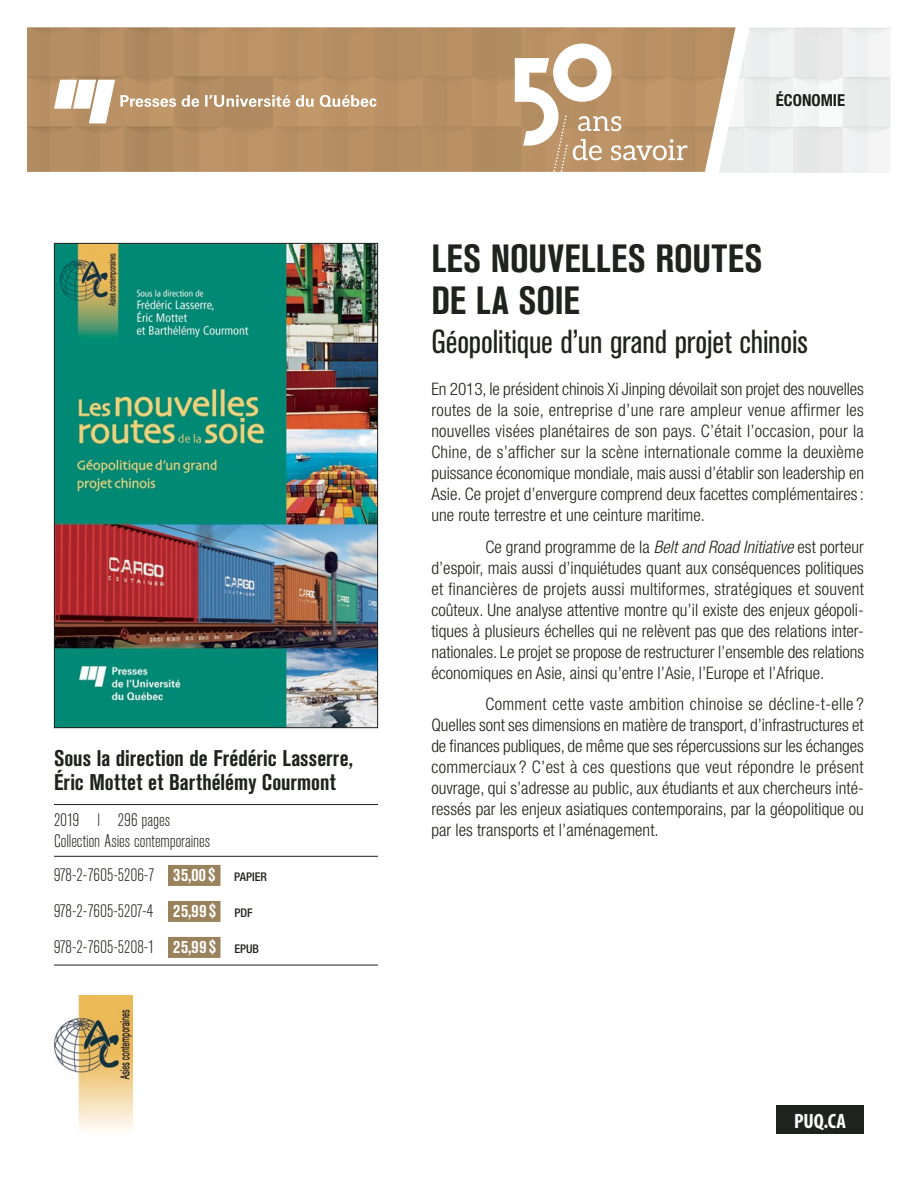
<style>
.page{position:relative;width:918px;height:1188px;background:#fff}
.page>*{position:absolute;margin:0;border:0;box-sizing:border-box;transform-origin:0 0}
.t1{font:700 condensed 39px/42px "Akzidenz Grotesk BE";letter-spacing:.01em;color:#20221d}
.t2{font:condensed 33px "Akzidenz Grotesk BE";letter-spacing:-.005em;color:#20221d}
.t3{font:700 condensed 22.5px/24px "Akzidenz Grotesk BE";color:#20221d}
.t4{font:700 condensed 20.85px "Myriad Pro";color:#fff}
.t5{font:300 condensed 18px/36px "Akzidenz Grotesk BE";color:#20221d}
.t6{font:300 condensed 17.25px/21px "Helvetica Neue";letter-spacing:.005em;color:#20221d;text-align:justify}
.t7{font:700 condensed 16.5px "Helvetica Neue";color:#1c1f19}
.s1{font-weight:700;color:#fff}
.s2{font-family:"Helvetica Neue";font-weight:500;font-size:12px}
.s3{font-style:italic}
</style>
<div class="page">
<img style="left:27px;top:27px;width:692px;height:145px">
<svg style="left:719px;top:27px;width:172px;height:146px"></svg>
<div style="left:776px;top:1106px;width:88px;height:28px;background:#20221d"></div>
<svg style="left:54px;top:80px;width:323px;height:43px"></svg>
<svg style="left:515px;top:44px;width:173px;height:128px"></svg>
<img style="left:54px;top:243px;width:324px;height:485px">
<hr style="left:54px;top:804px;width:324px;height:1px;background:#20221d">
<hr style="left:54px;top:856px;width:324px;height:1px;background:#20221d">
<div style="left:168px;top:865px;width:52px;height:21px;background:#9a825c"></div>
<div style="left:168px;top:901px;width:52px;height:21px;background:#9a825c"></div>
<hr style="left:54px;top:965px;width:324px;height:1px;background:#20221d">
<div style="left:168px;top:937px;width:52px;height:21px;background:#9a825c"></div>
<img style="left:54px;top:995px;width:79px;height:136px">
<h3 class="t3" style="left:54px;top:746px;width:300px">Sous la direction de Frédéric Lasserre,<br>Éric Mottet et Barthélémy Courmont</h3>
<p class="t5" style="left:54px;top:810px;width:158px;line-height:21px">2019 l 296 pages<br>Collection Asies contemporaines</p>
<p class="t5" style="left:54px;top:858px;width:214px">978-2-7605-5206-7 <span class="s1">35,00 $</span> <span class="s2">PAPIER<br></span>978-2-7605-5207-4 <span class="s1">25,99 $</span> <span class="s2">PDF<br></span>978-2-7605-5208-1 <span class="s1">25,99 $</span> <span class="s2">EPUB</span></p>
<p class="t7" style="left:776px;top:91px;width:71px">ÉCONOMIE</p>
<h1 class="t1" style="left:431px;top:238px;width:332px">LES NOUVELLES ROUTES<br>DE LA SOIE</h1>
<h2 class="t2" style="left:431px;top:324px;width:378px">Géopolitique d’un grand projet chinois</h2>
<p class="t6" style="left:431px;top:379px;width:434px">En 2013, le président chinois Xi Jinping dévoilait son projet des nouvelles routes de la soie, entreprise d’une rare ampleur venue affirmer les nouvelles visées planétaires de son pays. C’était l’occasion, pour la Chine, de s’afficher sur la scène internationale comme la deuxième puissance économique mondiale, mais aussi d’établir son leadership en Asie. Ce projet d’envergure comprend deux facettes complémentaires: une route terrestre et une ceinture maritime.</p>
<p class="t6" style="left:431px;top:536px;width:434px;text-indent:54px">Ce grand programme de la <span class="s3">Beltand Road Initiative</span>est porteur d’espoir, mais aussi d’inquiétudes quant aux conséquences politiques et financières de projets aussi multiformes, stratégiques et souvent coûteux. Une analyse attentive montre qu’il existe des enjeux géopoli&shy;tiques à plusieurs échelles qui ne relèvent pas que des relations inter&shy;nationales. Le projet se propose de restructurer l’ensemble des relations économiques en Asie, ainsi qu’entre l’Asie, l’Europe et l’Afrique.</p>
<p class="t6" style="left:431px;top:694px;width:434px;text-indent:54px">Comment cette vaste ambition chinoise se décline-t-elle ?<br>Quelles sont ses dimensions en matière de transport, d’infrastructures et de finances publiques, de même que ses répercussions sur les échanges commerciaux ? C’est à ces questions que veut répondre le présent ouvrage, qui s’adresse au public, aux étudiants et aux chercheurs inté&shy;ressés par les enjeux asiatiques contemporains, par la géopolitique ou par les transports et l’aménagement.</p>
<p class="t4" style="left:794px;top:1108px;width:53px">PUQ.CA</p>
</div>
